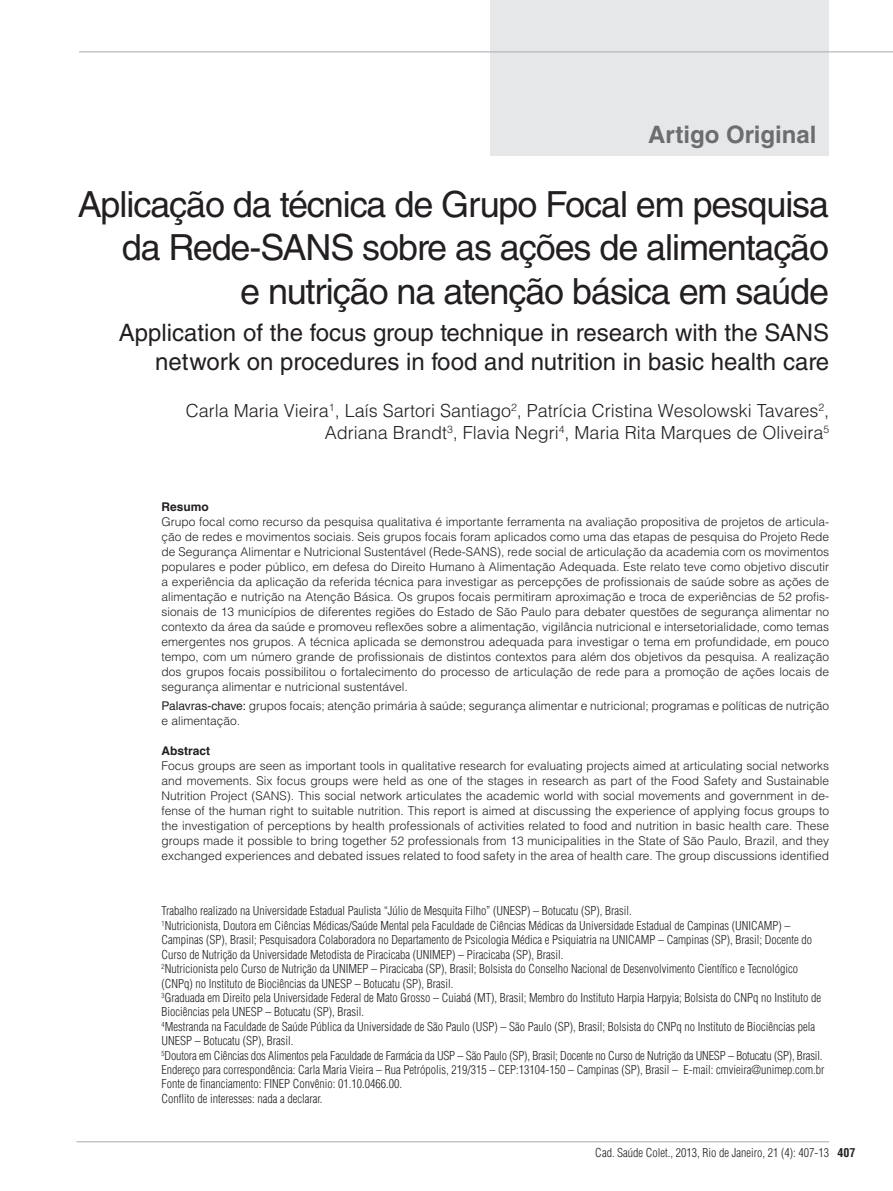
<style>
.page{position:relative;width:893px;height:1191px;background:#fff}
.page>*{position:absolute;margin:0;border:0;box-sizing:border-box;transform-origin:0 0}
.t1{font:36px/43.2px "Helvetica LT Std";letter-spacing:-.03em;color:#231f20;text-align:right}
.t2{font:24px/28.8px "Helvetica LT Std";color:#231f20;text-align:right}
.t3{font:700 24px "Helvetica LT Std";color:#6c6d70}
.t4{font:300 18px/21.6px "Helvetica LT Std";color:#231f20;text-align:right}
.t5{font:300 12px/15px "Helvetica LT Std";color:#231f20;text-align:justify}
.t6{font:300 condensed 12px/14.4px "Helvetica LT Std";color:#231f20}
.t7{font:700 12px "Helvetica LT Std";color:#231f20}
.s1{font-weight:400}
.s2{font-weight:700}
</style>
<div class="page">
<hr style="left:77px;top:1141px;width:752px;height:1px;background:#a8a9ad">
<div style="left:491px;top:0;width:338px;height:156px;background:#e6e7e9"></div>
<hr style="left:79px;top:51px;width:814px;height:1px;background:#a8a9ad">
<h2 class="t3" style="left:648px;top:120px;width:170px">Artigo Original</h2>
<h1 class="t1" style="left:78px;top:183px;width:753px">Aplicação da técnica de Grupo Focal em pesquisa da Rede-SANS sobre as ações de alimentação<br>e nutrição na atenção básica em saúde</h1>
<h2 class="t2" style="left:119px;top:318px;width:712px">Application of the focus group technique in research with the SANS network on procedures in food and nutrition in basic health care</h2>
<h3 class="t4" style="left:186px;top:399px;width:645px">Carla Maria Vieira<sup>1</sup>, Laís Sartori Santiago<sup>2</sup>, Patrícia Cristina Wesolowski Tavares<sup>2</sup>,<br>Adriana Brandt<sup>3</sup>, Flavia Negri<sup>4</sup>, Maria Rita Marques de Oliveira<sup>5</sup></h3>
<p class="t7" style="left:162px;top:499px;width:49px">Resumo</p>
<p class="t5" style="left:162px;top:514px;width:669px">Grupo focal como recurso da pesquisa qualitativa é importante ferramenta na avaliação propositiva de projetos de articula&shy;ção de redes e movimentos sociais. Seis grupos focais foram aplicados como uma das etapas de pesquisa do Projeto Rede de Segurança Alimentar e Nutricional Sustentável (Rede-SANS), rede social de articulação da academia com os movimentos populares e poder público, em defesa do Direito Humano à Alimentação Adequada. Este relato teve como objetivo discutir a experiência da aplicação da referida técnica para investigar as percepções de profissionais de saúde sobre as ações de alimentação e nutrição na Atenção Básica. Os grupos focais permitiram aproximação e troca de experiências de 52 profis&shy;sionais de 13 municípios de diferentes regiões do Estado de São Paulo para debater questões de segurança alimentar no contexto da área da saúde e promoveu reflexões sobre a alimentação, vigilância nutricional e intersetorialidade, como temas emergentes nos grupos. A técnica aplicada se demonstrou adequada para investigar o tema em profundidade, em pouco tempo, com um número grande de profissionais de distintos contextos para além dos objetivos da pesquisa. A realização dos grupos focais possibilitou o fortalecimento do processo de articulação de rede para a promoção de ações locais de segurança alimentar e nutricional sustentável.</p>
<p class="t5" style="left:162px;top:698px;width:669px"><span class="s1">Palavras-chave:</span> grupos focais; atenção primária à saúde; segurança alimentar e nutricional; programas e políticas de nutrição e alimentação.</p>
<p class="t7" style="left:162px;top:743px;width:50px">Abstract</p>
<p class="t5" style="left:162px;top:757px;width:669px">Focus groups are seen as important tools in qualitative research for evaluating projects aimed at articulating social networks and movements. Six focus groups were held as one of the stages in research as part of the Food Safety and Sustainable Nutrition Project (SANS). This social network articulates the academic world with social movements and government in de&shy;fense of the human right to suitable nutrition. This report is aimed at discussing the experience of applying focus groups to the investigation of perceptions by health professionals of activities related to food and nutrition in basic health care. These groups made it possible to bring together 52 professionals from 13 municipalities in the State of São Paulo, Brazil, and they exchanged experiences and debated issues related to food safety in the area of health care. The group discussions identified</p>
<p class="t6" style="left:162px;top:904px;width:664px">Trabalho realizado na Universidade Estadual Paulista “Júlio de Mesquita Filho” (UNESP) – Botucatu (SP), Brasil.<br><sup>1</sup>Nutricionista, Doutora em Ciências Médicas/Saúde Mental pela Faculdade de Ciências Médicas da Universidade Estadual de Campinas (UNICAMP) – Campinas (SP), Brasil; Pesquisadora Colaboradora no Departamento de Psicologia Médica e Psiquiatria na UNICAMP – Campinas (SP), Brasil; Docente do Curso de Nutrição da Universidade Metodista de Piracicaba (UNIMEP) – Piracicaba (SP), Brasil.<br><sup>2</sup>Nutricionista pelo Curso de Nutrição da UNIMEP – Piracicaba (SP), Brasil; Bolsista do Conselho Nacional de Desenvolvimento Científico e Tecnológico (CNPq) no Instituto de Biociências da UNESP – Botucatu (SP), Brasil.<br><sup>3</sup>Graduada em Direito pela Universidade Federal de Mato Grosso – Cuiabá (MT), Brasil; Membro do Instituto Harpia Harpyia; Bolsista do CNPq no Instituto de Biociências pela UNESP – Botucatu (SP), Brasil.<br><sup>4</sup>Mestranda na Faculdade de Saúde Pública da Universidade de São Paulo (USP) – São Paulo (SP), Brasil; Bolsista do CNPq no Instituto de Biociências pela UNESP – Botucatu (SP), Brasil.<br><sup>5</sup>Doutora em Ciências dos Alimentos pela Faculdade de Farmácia da USP – São Paulo (SP), Brasil; Docente no Curso de Nutrição da UNESP – Botucatu (SP), Brasil.<br>Endereço para correspondência: Carla Maria Vieira – Rua Petrópolis, 219/315 – CEP:13104-150 – Campinas (SP), Brasil – E-mail: cmvieira@unimep.com.br Fonte de financiamento: FINEP Convênio: 01.10.0466.00.<br>Conflito de interesses: nada a declarar.</p>
<p class="t6" style="left:595px;top:1145px;width:262px">Cad. Saúde Colet., 2013, Rio de Janeiro, 21 (4): 407-13 <span class="s2">407</span></p>
</div>
